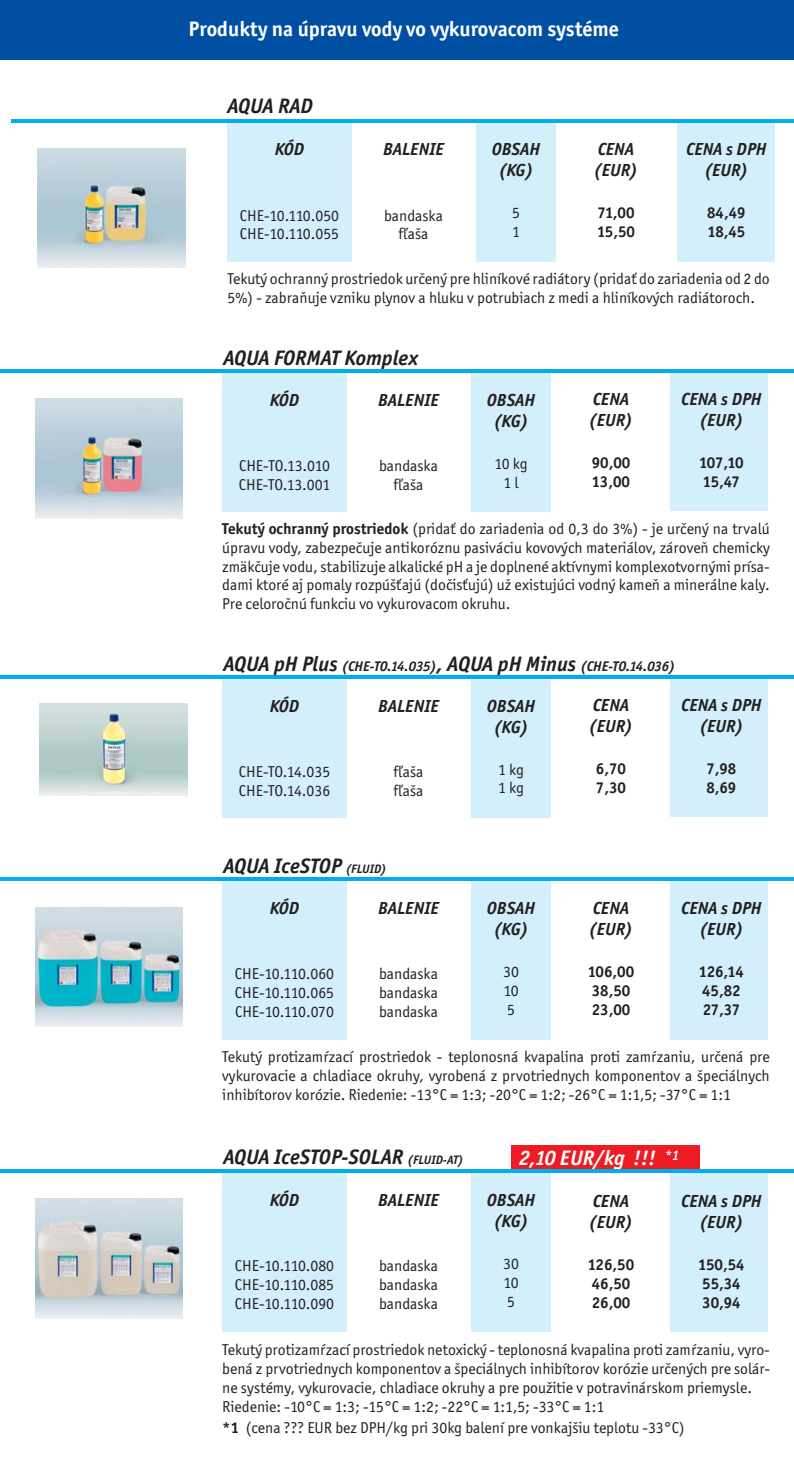
<style>
.page{position:relative;width:794px;height:1474px;background:#fff}
.page>*{position:absolute;margin:0;border:0;box-sizing:border-box;transform-origin:0 0}
.t1{font:italic 700 21px "Officina San Itc TEE";color:#231f20}
.t2{font:700 21px "Officina San Itc TEE";color:#fff}
.t3{font:italic 700 21px "Officina San Itc TEE";letter-spacing:-.01em;color:#fff}
.t4{font:italic 700 17.5px/21px "Officina San Itc TEE";color:#231f20;text-align:center}
.t5{font:15.75px/18.9px "Officina San Itc TEE";color:#231f20}
.t6{font:700 15.75px/18.9px "Officina San Itc TEE";color:#231f20}
.t7{font:700 15.75px/18.9px "Officina San Itc TEE";letter-spacing:-.025em;color:#231f20}
.t8{font:italic 700 14px "Officina San Itc TEE";color:#231f20}
.s1{font-weight:700}
.s2{font-size:21px}
.s3{font-size:12.25px}
</style>
<div class="page">
<div style="left:0;top:0;width:794px;height:59px;background:#004fa3"></div>
<div style="left:223px;top:373px;width:124px;height:139px;background:#d4effc"></div>
<div style="left:471px;top:373px;width:80px;height:139px;background:#d4effc"></div>
<img style="left:35px;top:399px;width:148px;height:119px">
<div style="left:670px;top:372px;width:98px;height:139px;background:#d4effc"></div>
<hr style="left:0;top:369px;width:794px;height:4px;background:#00aeef">
<div style="left:677px;top:122px;width:97px;height:139px;background:#d4effc"></div>
<div style="left:228px;top:122px;width:124px;height:139px;background:#d4effc"></div>
<div style="left:476px;top:122px;width:80px;height:139px;background:#d4effc"></div>
<img style="left:38px;top:149px;width:147px;height:119px">
<hr style="left:12px;top:119px;width:782px;height:3px;background:#00aeef">
<img style="left:35px;top:1198px;width:148px;height:119px">
<div style="left:670px;top:1172px;width:98px;height:159px;background:#d4effc"></div>
<div style="left:223px;top:1172px;width:124px;height:159px;background:#d4effc"></div>
<div style="left:471px;top:1172px;width:80px;height:159px;background:#d4effc"></div>
<div style="left:511px;top:1144px;width:189px;height:25px;background:#ed1c24"></div>
<hr style="left:0;top:1169px;width:794px;height:3px;background:#00aeef">
<img style="left:35px;top:907px;width:148px;height:119px">
<div style="left:670px;top:881px;width:98px;height:158px;background:#d4effc"></div>
<div style="left:223px;top:881px;width:124px;height:158px;background:#d4effc"></div>
<div style="left:471px;top:881px;width:80px;height:158px;background:#d4effc"></div>
<hr style="left:0;top:877px;width:794px;height:4px;background:#00aeef">
<div style="left:223px;top:678px;width:124px;height:139px;background:#d4effc"></div>
<div style="left:471px;top:678px;width:80px;height:139px;background:#d4effc"></div>
<div style="left:670px;top:678px;width:98px;height:139px;background:#d4effc"></div>
<hr style="left:0;top:675px;width:794px;height:3px;background:#00aeef">
<img style="left:39px;top:703px;width:149px;height:92px">
<h1 class="t2" style="left:189px;top:20px;width:432px">Produkty na úpravu vody vo vykurovacom systéme</h1>
<h1 class="t1" style="left:227px;top:99px;width:87px">AQUA RAD</h1>
<p class="t4" style="left:275px;top:141px;width:31px">KÓD</p>
<p class="t5" style="left:240px;top:207px;width:101px">CHE-10.110.050<br>CHE-10.110.055</p>
<p class="t4" style="left:383px;top:141px;width:62px">BALENIE</p>
<p class="t5" style="left:384px;top:207px;width:61px;text-align:center">bandaska fľaša</p>
<p class="t4" style="left:492px;top:141px;width:50px">OBSAH (KG)</p>
<p class="t5" style="left:512px;top:205px;width:9px">5<br>1</p>
<p class="t4" style="left:594px;top:141px;width:46px;text-align:left">CENA (EUR)</p>
<p class="t6" style="left:597px;top:205px;width:39px">71,00<br>15,50</p>
<p class="t4" style="left:686px;top:141px;width:82px">CENA s DPH (EUR)</p>
<p class="t6" style="left:707px;top:205px;width:40px">84,49<br>18,45</p>
<p class="t5" style="left:227px;top:271px;width:544px">Tekutý ochranný prostriedok určený pre hliníkové radiátory (pridať do zariadenia od 2 do<br>5%) - zabraňuje vzniku plynov a hluku v potrubiach z medi a hliníkových radiátoroch.</p>
<h1 class="t1" style="left:223px;top:350px;width:196px">AQUA FORMAT Komplex</h1>
<p class="t4" style="left:270px;top:391px;width:31px">KÓD</p>
<p class="t5" style="left:239px;top:457px;width:93px">CHE-TO.13.010<br>CHE-TO.13.001</p>
<p class="t4" style="left:378px;top:391px;width:62px">BALENIE</p>
<p class="t5" style="left:379px;top:457px;width:61px;text-align:center">bandaska fľaša</p>
<p class="t4" style="left:487px;top:391px;width:50px">OBSAH (KG)</p>
<p class="t5" style="left:494px;top:455px;width:35px;text-align:center">10 kg<br>1 l</p>
<p class="t4" style="left:589px;top:391px;width:46px;text-align:left">CENA (EUR)</p>
<p class="t6" style="left:592px;top:455px;width:40px">90,00<br>13,00</p>
<p class="t4" style="left:681px;top:391px;width:82px">CENA s DPH (EUR)</p>
<p class="t6" style="left:699px;top:455px;width:46px">107,10<br>15,47</p>
<p class="t5" style="left:222px;top:520px;width:549px;text-align:justify"><span class="s1">Tekutý ochranný prostriedok</span> (pridať do zariadenia od 0,3 do 3%) - je určený na trvalú úpravu vody, zabezpečuje antikoróznu pasiváciu kovových materiálov, zároveň chemicky zmäkčuje vodu, stabilizuje alkalické pH a je doplnené aktívnymi komplexotvornými prísa&shy;dami ktoré aj pomaly rozpúšťajú (dočisťujú) už existujúci vodný kameň a minerálne kaly.<br>Pre celoročnú funkciu vo vykurovacom okruhu.</p>
<p class="t8" style="left:223px;top:661px;width:453px"><span class="s2">AQUA pH Plus</span> (CHE-TO.14.035)<span class="s2">, AQUA pH Minus</span> (CHE-TO.14.036)</p>
<p class="t4" style="left:589px;top:696px;width:46px;text-align:left">CENA (EUR)</p>
<p class="t6" style="left:596px;top:760px;width:32px">6,70<br>7,30</p>
<p class="t4" style="left:270px;top:697px;width:31px">KÓD</p>
<p class="t4" style="left:487px;top:697px;width:50px">OBSAH (KG)</p>
<p class="t5" style="left:498px;top:761px;width:27px">1 kg<br>1 kg</p>
<p class="t4" style="left:378px;top:697px;width:62px">BALENIE</p>
<p class="t5" style="left:393px;top:763px;width:32px">fľaša fľaša</p>
<p class="t5" style="left:239px;top:763px;width:93px">CHE-TO.14.035<br>CHE-TO.14.036</p>
<p class="t4" style="left:681px;top:696px;width:82px">CENA s DPH (EUR)</p>
<p class="t6" style="left:706px;top:760px;width:32px">7,98<br>8,69</p>
<h1 class="t1" style="left:223px;top:858px;width:165px">AQUA IceSTOP <span class="s3">(FLUID)</span></h1>
<p class="t4" style="left:270px;top:899px;width:31px">KÓD</p>
<p class="t5" style="left:235px;top:965px;width:101px;text-align:justify">CHE-10.110.060<br>CHE-10.110.065<br>CHE-10.110.070</p>
<p class="t4" style="left:378px;top:899px;width:62px">BALENIE</p>
<p class="t5" style="left:379px;top:965px;width:61px;text-align:justify">bandaska bandaska bandaska</p>
<p class="t4" style="left:487px;top:899px;width:50px">OBSAH (KG)</p>
<p class="t5" style="left:503px;top:963px;width:17px;text-align:justify">30<br>10<br>5</p>
<p class="t4" style="left:589px;top:899px;width:46px;text-align:left">CENA (EUR)</p>
<p class="t6" style="left:588px;top:963px;width:48px">106,00<br>38,50<br>23,00</p>
<p class="t4" style="left:681px;top:899px;width:82px">CENA s DPH (EUR)</p>
<p class="t7" style="left:699px;top:963px;width:46px">126,14<br>45,82<br>27,37</p>
<p class="t5" style="left:222px;top:1049px;width:549px;text-align:justify">Tekutý protizamŕzací prostriedok - teplonosná kvapalina proti zamŕzaniu, určená pre vykurovacie a chladiace okruhy, vyrobená z prvotriednych komponentov a špeciálnych inhibítorov korózie. Riedenie: -13°C = 1:3; -20°C = 1:2; -26°C = 1:1,5; -37°C = 1:1</p>
<h1 class="t1" style="left:223px;top:1149px;width:242px">AQUA IceSTOP-SOLAR <span class="s3">(FLUID-AT)</span></h1>
<p class="t4" style="left:270px;top:1191px;width:31px">KÓD</p>
<p class="t5" style="left:235px;top:1257px;width:101px;text-align:justify">CHE-10.110.080<br>CHE-10.110.085<br>CHE-10.110.090</p>
<p class="t4" style="left:378px;top:1191px;width:62px">BALENIE</p>
<p class="t5" style="left:379px;top:1257px;width:61px;text-align:justify">bandaska bandaska bandaska</p>
<h1 class="t3" style="left:519px;top:1150px;width:162px">2,10 EUR/kg !!! <sup>*1</sup></h1>
<p class="t4" style="left:487px;top:1191px;width:50px">OBSAH (KG)</p>
<p class="t5" style="left:503px;top:1255px;width:17px;text-align:justify">30<br>10<br>5</p>
<p class="t4" style="left:589px;top:1192px;width:46px;text-align:left">CENA (EUR)</p>
<p class="t6" style="left:588px;top:1256px;width:48px">126,50<br>46,50<br>26,00</p>
<p class="t4" style="left:681px;top:1192px;width:82px">CENA s DPH (EUR)</p>
<p class="t6" style="left:698px;top:1256px;width:48px">150,54<br>55,34<br>30,94</p>
<p class="t5" style="left:222px;top:1342px;width:549px">Tekutý protizamŕzací prostriedok netoxický - teplonosná kvapalina proti zamŕzaniu, vyro&shy;bená z prvotriednych komponentov a špeciálnych inhibítorov korózie určených pre solár&shy;ne systémy, vykurovacie, chladiace okruhy a pre použitie v potravinárskom priemysle.<br>Riedenie: -10°C = 1:3; -15°C = 1:2; -22°C = 1:1,5; -33°C = 1:1</p>
<p class="t5" style="left:222px;top:1419px;width:464px"><span class="s1">*1</span> (cena ??? EUR bez DPH/kg pri 30kg balení pre vonkajšiu teplotu -33°C)</p>
</div>
